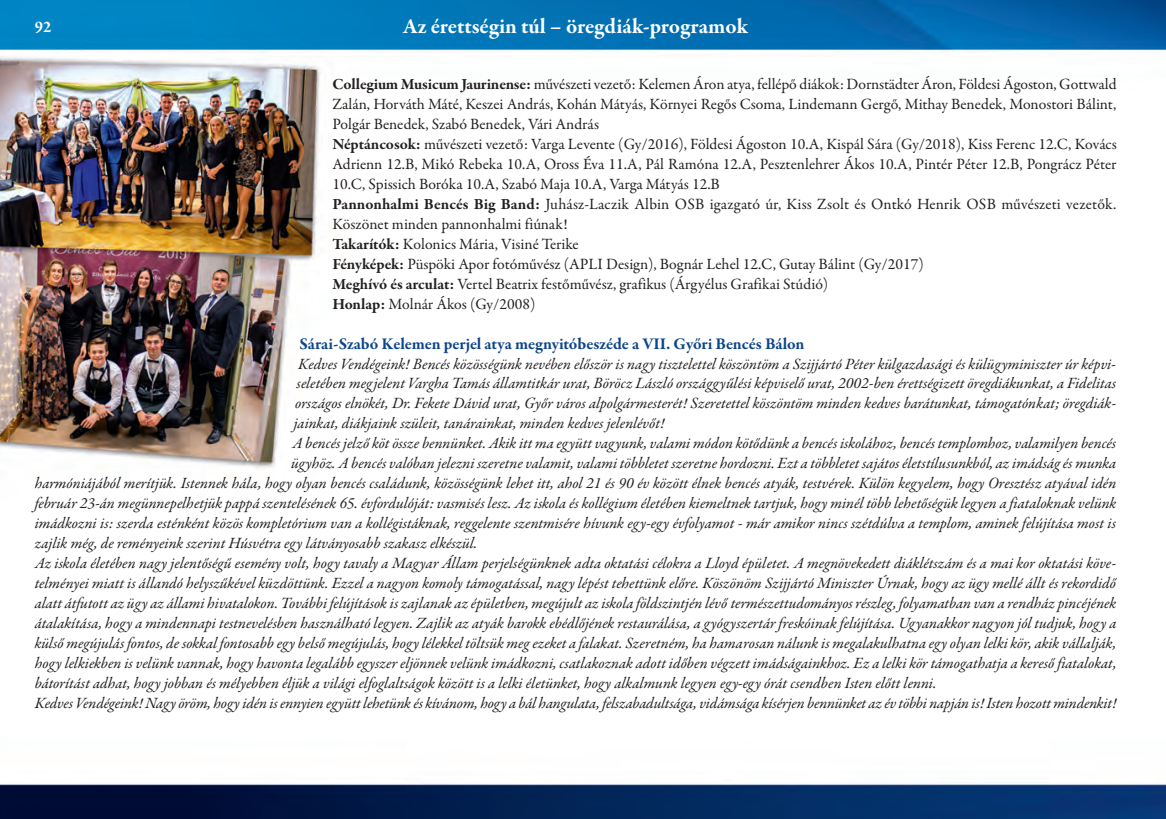
<style>
.page{position:relative;width:1166px;height:819px;background:#fff}
.page>*{position:absolute;margin:0;border:0;box-sizing:border-box;transform-origin:0 0}
.t1{font:700 21.88px "Garamond Premr Pro";color:#fff}
.t2{font:700 16.62px "Garamond Premr Pro";color:#0c4589}
.t3{font:700 16.62px "Garamond Premr Pro";color:#fff}
.t4{font:italic 15.75px "Garamond Premr Pro";color:#231f20}
.t5{font:15.75px/19.9px "Garamond Premr Pro";color:#231f20}
.s1{font-weight:700}
</style>
<div class="page">
<img style="left:0;top:0;width:1166px;height:819px">
<p class="t3" style="left:35px;top:20px;width:18px">92</p>
<h1 class="t1" style="left:403px;top:17px;width:347px">Az érettségin túl – öregdiák-programok</h1>
<p class="t5" style="left:332px;top:76px;width:786px"><span class="s1">Collegium Musicum Jaurinense:</span> művészeti vezető: Kelemen Áron atya, fellépő diákok: Dornstädter Áron, Földesi Ágoston, Gottwald Zalán, Horváth Máté, Keszei András, Kohán Mátyás, Környei Regős Csoma, Lindemann Gergő, Mithay Benedek, Monostori Bálint, Polgár Benedek, Szabó Benedek, Vári András<br><span class="s1">Néptáncosok:</span> művészeti vezető: Varga Levente (Gy/2016), Földesi Ágoston 10.A, Kispál Sára (Gy/2018), Kiss Ferenc 12.C, Kovács Adrienn 12.B, Mikó Rebeka 10.A, Oross Éva 11.A, Pál Ramóna 12.A, Pesztenlehrer Ákos 10.A, Pintér Péter 12.B, Pongrácz Péter 10.C, Spissich Boróka 10.A, Szabó Maja 10.A, Varga Mátyás 12.B<br><span class="s1">Pannonhalmi Bencés Big Band:</span> Juhász-Laczik Albin OSB igazgató úr, Kiss Zsolt és Ontkó Henrik OSB művészeti vezetők.<br>Köszönet minden pannonhalmi fiúnak!<br><span class="s1">Takarítók:</span> Kolonics Mária, Visiné Terike<br><span class="s1">Fényképek:</span> Püspöki Apor fotóművész (APLI Design), Bognár Lehel 12.C, Gutay Bálint (Gy/2017)<br><span class="s1">Meghívó és arculat:</span> Vertel Beatrix festőművész, grafikus (Árgyélus Grafikai Stúdió)<br><span class="s1">Honlap:</span> Molnár Ákos (Gy/2008)</p>
<p class="t2" style="left:299px;top:337px;width:507px">Sárai-Szabó Kelemen perjel atya megnyitóbeszéde a VII. Győri Bencés Bálon</p>
<p class="t4" style="left:298px;top:357px;width:819px">Kedves Vendégeink! Bencés közösségünk nevében először is nagy tisztelettel köszöntöm a Szijjártó Péter külgazdasági és külügyminiszter úr képvi-</p>
<p class="t4" style="left:297px;top:377px;width:821px">seletében megjelent Vargha Tamás államtitkár urat, Böröcz László országgyűlési képviselő urat, 2002-ben érettségizett öregdiákunkat, a Fidelitas</p>
<p class="t4" style="left:295px;top:397px;width:822px">országos elnökét, Dr. Fekete Dávid urat, Győr város alpolgármesterét! Szeretettel köszöntöm minden kedves barátunkat, támogatónkat; öregdiák-</p>
<p class="t4" style="left:294px;top:417px;width:372px">jainkat, diákjaink szüleit, tanárainkat, minden kedves jelenlévőt!</p>
<p class="t4" style="left:292px;top:437px;width:825px">A bencés jelző köt össze bennünket. Akik itt ma együtt vagyunk, valami módon kötődünk a bencés iskolához, bencés templomhoz, valamilyen bencés</p>
<p class="t4" style="left:291px;top:457px;width:827px">ügyhöz. A bencés valóban jelezni szeretne valamit, valami többletet szeretne hordozni. Ezt a többletet sajátos életstílusunkból, az imádság és munka</p>
<p class="t4" style="left:35px;top:477px;width:1083px">harmóniájából merítjük. Istennek hála, hogy olyan bencés családunk, közösségünk lehet itt, ahol 21 és 90 év között élnek bencés atyák, testvérek. Külön kegyelem, hogy Oresztész atyával idén</p>
<p class="t4" style="left:35px;top:497px;width:1083px">február 23-án megünnepelhetjük pappá szentelésének 65. évfordulóját: vasmisés lesz. Az iskola és kollégium életében kiemeltnek tartjuk, hogy minél több lehetőségük legyen a fiataloknak velünk</p>
<p class="t4" style="left:35px;top:517px;width:1083px">imádkozni is: szerda esténként közös kompletórium van a kollégistáknak, reggelente szentmisére hívunk egy-egy évfolyamot - már amikor nincs szétdúlva a templom, aminek felújítása most is</p>
<p class="t4" style="left:35px;top:537px;width:444px">zajlik még, de reményeink szerint Húsvétra egy látványosabb szakasz elkészül.</p>
<p class="t4" style="left:35px;top:557px;width:1083px">Az iskola életében nagy jelentőségű esemény volt, hogy tavaly a Magyar Állam perjelségünknek adta oktatási célokra a Lloyd épületet. A megnövekedett diáklétszám és a mai kor oktatási köve-</p>
<p class="t4" style="left:35px;top:577px;width:1083px">telményei miatt is állandó helyszűkével küzdöttünk. Ezzel a nagyon komoly támogatással, nagy lépést tehettünk előre. Köszönöm Szijjártó Miniszter Úrnak, hogy az ügy mellé állt és rekordidő</p>
<p class="t4" style="left:35px;top:596px;width:1083px">alatt átfutott az ügy az állami hivatalokon. További felújítások is zajlanak az épületben, megújult az iskola földszintjén lévő természettudományos részleg, folyamatban van a rendház pincéjének</p>
<p class="t4" style="left:35px;top:616px;width:1083px">átalakítása, hogy a mindennapi testnevelésben használható legyen. Zajlik az atyák barokk ebédlőjének restaurálása, a gyógyszertár freskóinak felújítása. Ugyanakkor nagyon jól tudjuk, hogy a</p>
<p class="t4" style="left:35px;top:636px;width:1083px">külső megújulás fontos, de sokkal fontosabb egy belső megújulás, hogy lélekkel töltsük meg ezeket a falakat. Szeretném, ha hamarosan nálunk is megalakulhatna egy olyan lelki kör, akik vállalják,</p>
<p class="t4" style="left:35px;top:656px;width:1083px">hogy lelkiekben is velünk vannak, hogy havonta legalább egyszer eljönnek velünk imádkozni, csatlakoznak adott időben végzett imádságainkhoz. Ez a lelki kör támogathatja a kereső fiatalokat,</p>
<p class="t4" style="left:35px;top:676px;width:903px">bátorítást adhat, hogy jobban és mélyebben éljük a világi elfoglaltságok között is a lelki életünket, hogy alkalmunk legyen egy-egy órát csendben Isten előtt lenni.</p>
<p class="t4" style="left:35px;top:696px;width:1083px">Kedves Vendégeink! Nagy öröm, hogy idén is ennyien együtt lehetünk és kívánom, hogy a bál hangulata, felszabadultsága, vidámsága kísérjen bennünket az év többi napján is! Isten hozott mindenkit!</p>
</div>
